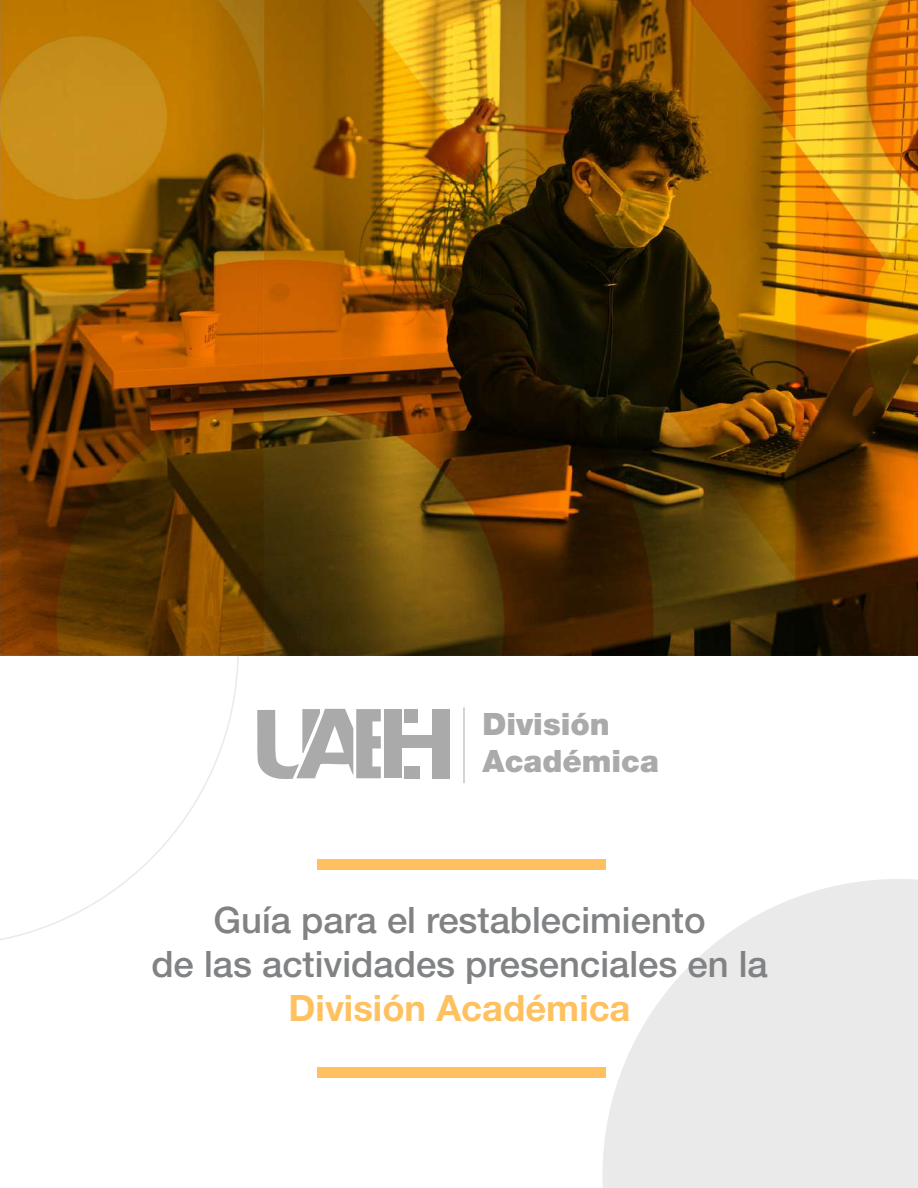
<style>
.page{position:relative;width:918px;height:1188px;background:#fff}
.page>*{position:absolute;margin:0;border:0;box-sizing:border-box;transform-origin:0 0}
.t1{font:500 36.45px/43.7px "Helvetica Neue LT Std";color:#808284;text-align:center}
.t2{font:700 36.45px "Helvetica Neue LT Std";color:rgb(255 174 44/.76)}
.t3{font:900 30.9px/37px "Helvetica Neue LT Std";color:#aaa}
</style>
<div class="page">
<svg style="left:603px;top:879px;width:315px;height:309px;fill:#ebeaea"></svg>
<svg style="left:0;top:656px;width:239px;height:284px"></svg>
<div style="left:432px;top:709px;width:17px;height:69px;background:#aaa"></div>
<div style="left:384px;top:709px;width:18px;height:69px;background:#aaa"></div>
<div style="left:401px;top:735px;width:31px;height:13px;background:#aaa"></div>
<div style="left:404px;top:709px;width:14px;height:13px;background:#aaa"></div>
<div style="left:404px;top:766px;width:16px;height:13px;background:#aaa"></div>
<svg style="left:257px;top:709px;width:124px;height:70px"></svg>
<div style="left:317px;top:859px;width:288px;height:11px;background:#ffc15f"></div>
<div style="left:317px;top:1068px;width:288px;height:10px;background:#ffc15f"></div>
<img style="left:0;top:0;width:918px;height:656px">
<p class="t3" style="left:482px;top:705px;width:178px">División<br>Académica</p>
<p class="t1" style="left:151px;top:898px;width:618px">Guía para el restablecimiento<br>de las actividades presenciales en la</p>
<p class="t2" style="left:289px;top:985px;width:343px">División Académica</p>
</div>
